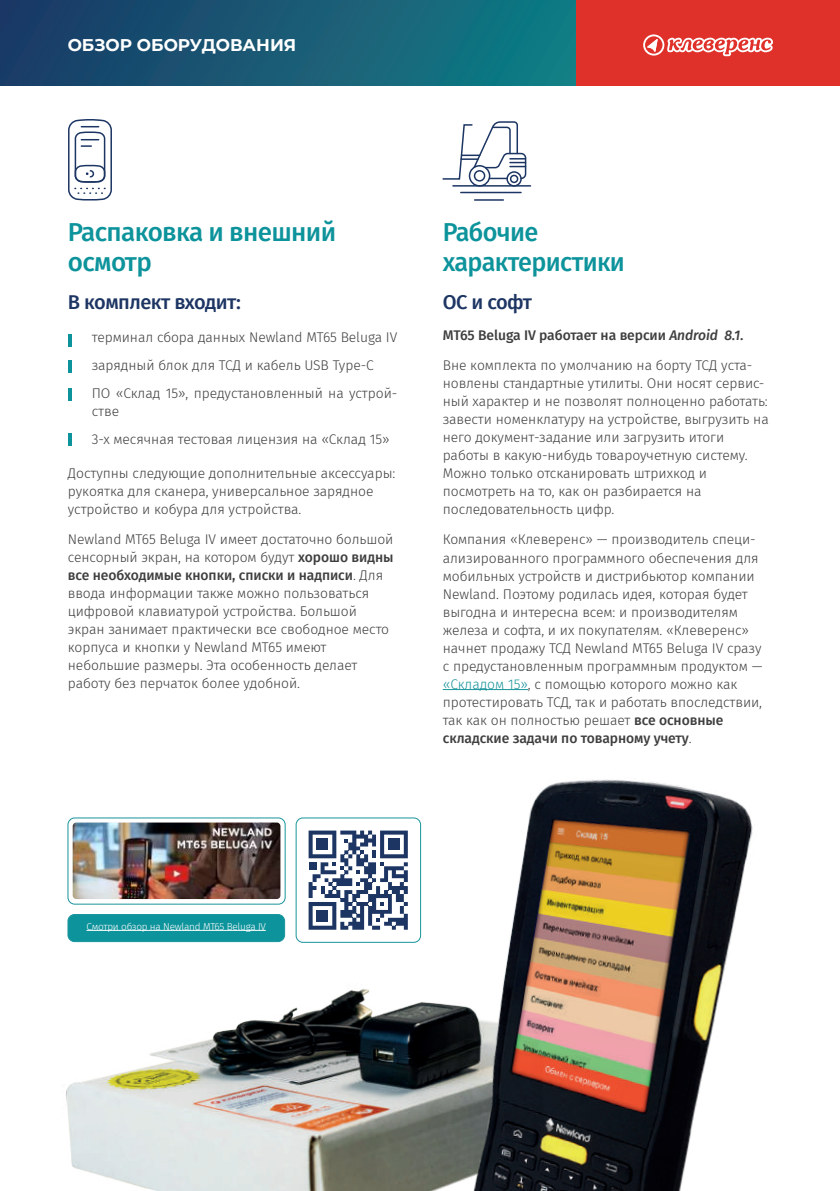
<style>
.page{position:relative;width:840px;height:1191px;background:#fff}
.page>*{position:absolute;margin:0;border:0;box-sizing:border-box;transform-origin:0 0}
.t1{font:500 26px/30px "Fira Sans";letter-spacing:-.025em;color:#0d939b}
.t2{font:500 20px "Fira Sans";letter-spacing:-.025em;color:#1d3563}
.t3{font:700 17px "Montserrat";color:#fff}
.t4{font:300 14px/18px "Fira Sans";letter-spacing:-.005em;color:#3e3e3f}
.t5{font:300 10px "Fira Sans";letter-spacing:-.025em;color:#fff}
.s1{font-weight:500}
.s2{font-weight:500;font-style:italic}
.s3{color:#1a949b}
</style>
<div class="page">
<svg style="left:0;top:0;width:576px;height:86px;background:#165a75"></svg>
<div style="left:576px;top:0;width:263px;height:86px;background:#df312a"></div>
<svg style="left:643px;top:34px;width:130px;height:22px"></svg>
<hr style="left:68px;top:334px;width:4px;height:12px;background:#0d939b">
<hr style="left:68px;top:360px;width:4px;height:12px;background:#0d939b">
<hr style="left:68px;top:388px;width:4px;height:12px;background:#0d939b">
<hr style="left:68px;top:434px;width:4px;height:12px;background:#0d939b">
<svg style="left:68px;top:119px;width:44px;height:82px"></svg>
<div style="left:468px;top:165px;width:22px;height:22px;border:2px solid #1c3563;border-radius:50%"></div>
<div style="left:506px;top:171px;width:15px;height:16px;border:2px solid #1c3563;border-radius:50%"></div>
<div style="left:473px;top:170px;width:12px;height:12px;border:2px solid #1c3563;border-radius:50%"></div>
<div style="left:509px;top:175px;width:9px;height:8px;border:2px solid #1c3563;border-radius:50%"></div>
<svg style="left:442px;top:121px;width:84px;height:59px"></svg>
<hr style="left:452px;top:185px;width:78px;height:2px;background:#1c3563">
<hr style="left:460px;top:192px;width:60px;height:1px;background:#1c3563">
<hr style="left:474px;top:199px;width:29px;height:2px;background:#1c3563">
<img style="left:66px;top:1012px;width:223px;height:179px">
<img style="left:289px;top:690px;width:464px;height:501px">
<div style="left:68px;top:914px;width:216px;height:27px;background:#0d939b;border-radius:7px"></div>
<div style="left:67px;top:914px;width:218px;height:28px;border:1px solid #1a949b;border-radius:7px"></div>
<hr style="left:86px;top:930px;width:180px;height:1px;background:#fff">
<div style="left:295px;top:817px;width:126px;height:125px;border:1px solid #1a949b;border-radius:7px"></div>
<svg style="left:308px;top:830px;width:99px;height:99px"></svg>
<div style="left:67px;top:817px;width:218px;height:87px;border:1px solid #1a949b;border-radius:7px"></div>
<hr style="left:442px;top:689px;width:85px;height:1px;background:#1a949b">
<img style="left:73px;top:822px;width:207px;height:77px">
<p class="t3" style="left:68px;top:33px;width:230px">ОБЗОР ОБОРУДОВАНИЯ</p>
<h1 class="t1" style="left:68px;top:215px;width:270px">Распаковка и внешний осмотр</h1>
<h1 class="t1" style="left:442px;top:215px;width:183px">Рабочие характеристики</h1>
<h2 class="t2" style="left:68px;top:286px;width:174px">В комплект входит:</h2>
<h2 class="t2" style="left:442px;top:286px;width:91px">ОС и софт</h2>
<p class="t4" style="left:92px;top:323px;width:307px;line-height:28px">терминал сбора данных Newland MT65 Beluga IV зарядный блок для ТСД и кабель USB Type-C<br>ПО «Склад 15», предустановленный на устрой-</p>
<p class="t4" style="left:92px;top:397px;width:299px;line-height:28px">стве<br>3-х месячная тестовая лицензия на «Склад 15»</p>
<p class="t4" style="left:442px;top:320px;width:311px;line-height:30px"><span class="s1">MT65 Beluga IV работает на версии</span> <span class="s2">Android 8.1</span><span class="s1">.<br></span>Вне комплекта по умолчанию на борту ТСД уста-</p>
<p class="t4" style="left:442px;top:374px;width:327px">новлены стандартные утилиты. Они носят сервис&shy;ный характер и не позволят полноценно работать: завести номенклатуру на устройстве, выгрузить на него документ-задание или загрузить итоги работы в какую-нибудь товароучетную систему.<br>Можно только отсканировать штрихкод и посмотреть на то, как он разбирается на последовательность цифр.</p>
<p class="t4" style="left:442px;top:530px;width:321px">Компания «Клеверенс» — производитель специ&shy;ализированного программного обеспечения для мобильных устройств и дистрибьютор компании Newland. Поэтому родилась идея, которая будет выгодна и интересна всем: и производителям железа и софта, и их покупателям. «Клеверенс» начнет продажу ТСД Newland MT65 Beluga IV сразу с предустановленным программным продуктом — <span class="s3">«Складом 15»</span>, с помощью которого можно как протестировать ТСД, так и работать впоследствии, так как он полностью решает <span class="s1">все основные складские задачи по товарному учету</span>.</p>
<p class="t4" style="left:68px;top:463px;width:329px">Доступны следующие дополнительные аксессуары: рукоятка для сканера, универсальное зарядное устройство и кобура для устройства.</p>
<p class="t4" style="left:68px;top:529px;width:327px">Newland MT65 Beluga IV имеет достаточно большой сенсорный экран, на котором будут <span class="s1">хорошо видны все необходимые кнопки, списки и надписи</span>. Для ввода информации также можно пользоваться цифровой клавиатурой устройства. Большой экран занимает практически все свободное место корпуса и кнопки у Newland MT65 имеют небольшие размеры. Эта особенность делает работу без перчаток более удобной.</p>
<p class="t5" style="left:86px;top:919px;width:181px">Смотри обзор на Newland MT65 Beluga IV</p>
</div>
